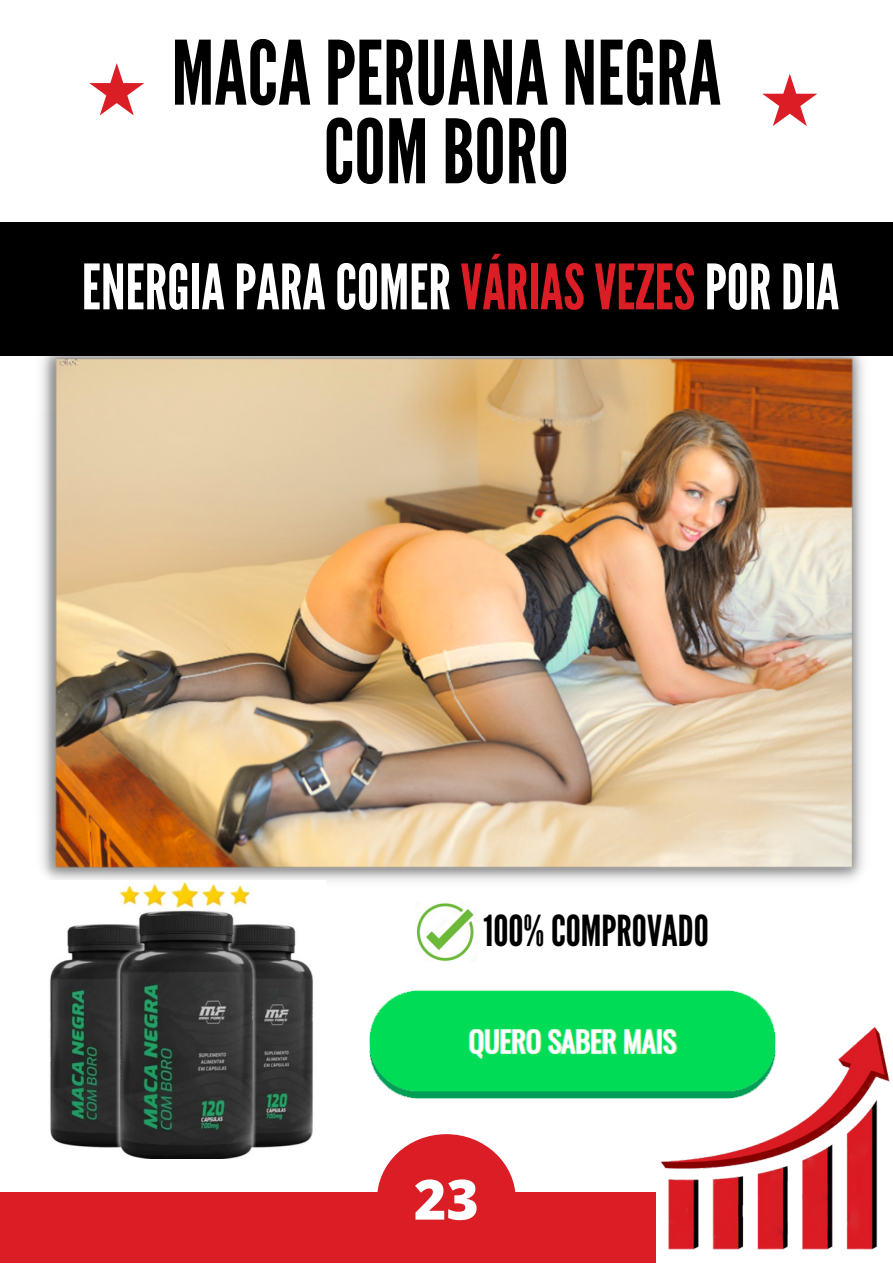
<style>
.page{position:relative;width:893px;height:1264px;background:#fff}
.page>*{position:absolute;margin:0;border:0;box-sizing:border-box;transform-origin:0 0}
.t1{font:88.5px/78.6px "League Gothic";color:#000;text-align:center}
.t2{font:62.4px "League Gothic";color:#fff}
.t3{font:800 55.5px "Open Sans";color:#fff}
.t4{font:42.6px "League Gothic";color:#000}
.s1{color:#db1d25}
</style>
<div class="page">
<div style="left:0;top:1191px;width:655px;height:71px;background:#db1d25"></div>
<svg style="left:762px;top:74px;width:55px;height:52px"></svg>
<svg style="left:89px;top:63px;width:55px;height:52px"></svg>
<div style="left:0;top:222px;width:892px;height:133px;background:#000"></div>
<img style="left:655px;top:1026px;width:235px;height:228px">
<svg style="left:377px;top:1134px;width:138px;height:58px"></svg>
<img style="left:33px;top:355px;width:840px;height:526px">
<img style="left:47px;top:880px;width:278px;height:278px">
<img style="left:369px;top:990px;width:406px;height:108px">
<img style="left:416px;top:903px;width:58px;height:58px">
<h1 class="t1" style="left:171px;top:36px;width:551px">MACAPERUANANEGRA<br>COM BORO</h1>
<p class="t2" style="left:82px;top:251px;width:759px">ENERGIAPARACOMER<span class="s1">VÁRIASVEZES</span>PORDIA</p>
<p class="t4" style="left:483px;top:906px;width:227px">100% COMPROVADO</p>
<p class="t3" style="left:414px;top:1160px;width:66px">23</p>
</div>
